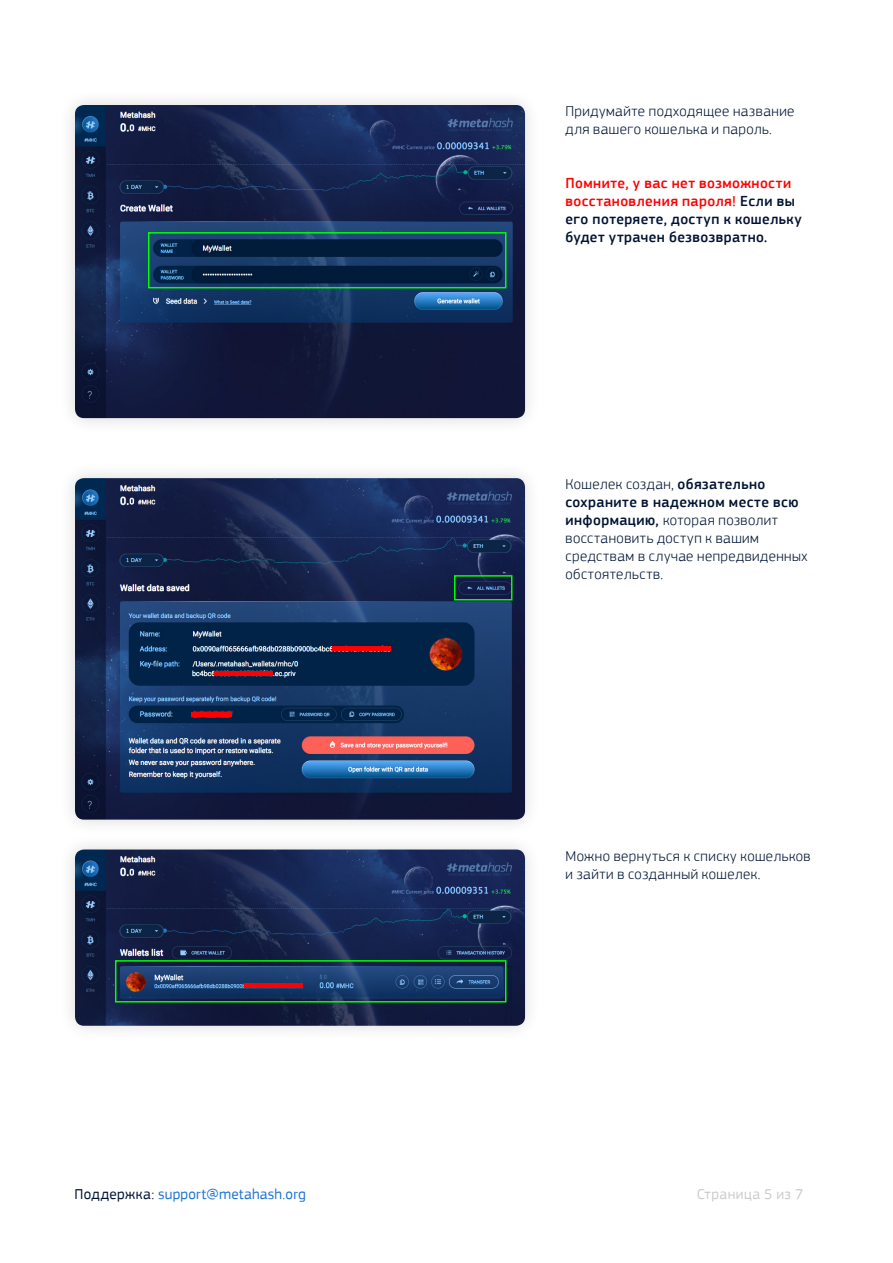
<style>
.page{position:relative;width:893px;height:1263px;background:#fff}
.page>*{position:absolute;margin:0;border:0;box-sizing:border-box;transform-origin:0 0}
.t1{font:300 15px/18px "PF Square Sans Pro";letter-spacing:.03em;color:#001332}
.t2{font:500 15px/18px "PF Square Sans Pro";letter-spacing:.03em;color:#001332}
.t3{font:15px "PF Square Sans Pro";letter-spacing:.02em;color:#1c73d6}
.t4{font:15px "PF Square Sans Pro";letter-spacing:.035em;color:#ccc}
.s1{color:#f00}
.s2{font-weight:500}
.s3{color:#001332}
</style>
<div class="page">
<div style="left:58px;top:88px;width:484px;height:347px;background:#fafafa"></div>
<img style="left:75px;top:105px;width:450px;height:313px">
<div style="left:58px;top:461px;width:484px;height:375px;background:#f9f9f9"></div>
<img style="left:75px;top:478px;width:450px;height:342px">
<div style="left:148px;top:232px;width:358px;height:56px;border:2px solid #0f0"></div>
<div style="left:454px;top:575px;width:58px;height:25px;border:2px solid #0f0"></div>
<div style="left:58px;top:832px;width:484px;height:210px;background:#fafafa"></div>
<img style="left:75px;top:849px;width:450px;height:177px">
<div style="left:115px;top:960px;width:391px;height:42px;border:2px solid #0f0"></div>
<hr style="left:332px;top:647px;width:59px;height:4px;background:#f00">
<div style="left:214px;top:671px;width:59px;height:5px;background:#f00"></div>
<div style="left:244px;top:983px;width:58px;height:5px;background:#f00"></div>
<div style="left:191px;top:712px;width:41px;height:5px;background:#f00"></div>
<p class="t1" style="left:566px;top:102px;width:230px">Придумайте подходящее название для вашего кошелька и пароль.</p>
<p class="t2" style="left:566px;top:175px;width:238px"><span class="s1">Помните, у вас нет возможности восстановления пароля!</span> Если вы его потеряете, доступ к кошельку будет утрачен безвозвратно.</p>
<p class="t1" style="left:566px;top:475px;width:244px">Кошелек создан, <span class="s2">обязательно сохраните в надежном месте всю информацию,</span> которая позволит восстановить доступ к вашим средствам в случае непредвиденных обстоятельств.</p>
<p class="t1" style="left:566px;top:847px;width:247px">Можно вернуться к списку кошельков и зайти в созданный кошелек.</p>
<p class="t3" style="left:74px;top:1185px;width:233px"><span class="s3">Поддержка:</span> support@metahash.org</p>
<p class="t4" style="left:697px;top:1185px;width:108px">Страница 5 из 7</p>
</div>
